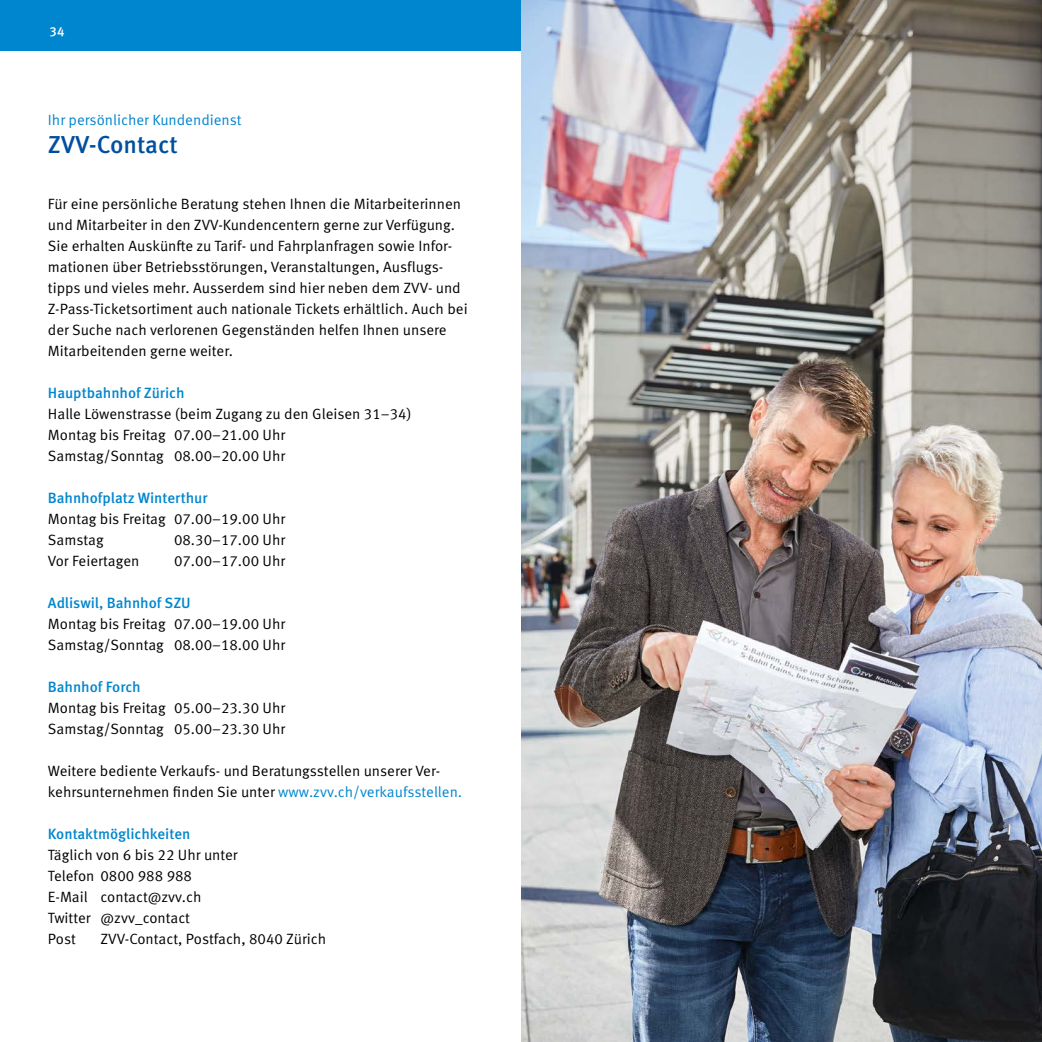
<style>
.page{position:relative;width:1042px;height:1042px;background:#fff}
.page>*{position:absolute;margin:0;border:0;box-sizing:border-box;transform-origin:0 0}
.Titel{font:500 24.5px "Meta OT";color:#004f9f}
.Lauftext{font:14.88px/21px "Meta OT";color:#000}
.Lauftext_medium_farb{font:500 14.88px "Meta OT";color:#0086ce}
.Übertitel{font:14.88px "Meta OT";color:#0086ce}
.t1{font:500 13.12px "Meta OT";color:#fff}
.s1{color:#0086ce}
</style>
<div class="page">
<div style="left:0;top:0;width:521px;height:50px;background:#0086ce"></div>
<img style="left:521px;top:0;width:521px;height:1042px">
<p class="t1" style="left:50px;top:23px;width:16px">34</p>
<p class="Übertitel" style="left:48px;top:111px;width:195px">Ihr persönlicher Kundendienst</p>
<p class="Titel" style="left:48px;top:130px;width:131px">ZVV-Contact</p>
<p class="Lauftext" style="left:48px;top:193px;width:421px">Für eine persönliche Beratung stehen Ihnen die Mitarbeiterinnen und Mitarbeiter in den ZVV-Kundencentern gerne zur Verfügung.<br>Sie erhalten Auskünfte zu Tarif- und Fahrplanfragen sowie Infor&shy;mationen über Betriebsstörungen, Veranstaltungen, Ausflugs&shy;tipps und vieles mehr. Ausserdem sind hier neben dem ZVV- und Z-Pass-Ticketsortiment auch nationale Tickets erhältlich. Auch bei der Suche nach verlorenen Gegenständen helfen Ihnen unsere Mitarbeitenden gerne weiter.</p>
<p class="Lauftext_medium_farb" style="left:48px;top:383px;width:138px">Hauptbahnhof Zürich</p>
<p class="Lauftext" style="left:48px;top:403px;width:365px">Halle Löwenstrasse (beim Zugang zu den Gleisen 31–34)</p>
<p class="Lauftext" style="left:48px;top:424px;width:239px">Montag bis Freitag 07.00–21.00 Uhr</p>
<p class="Lauftext" style="left:48px;top:445px;width:239px">Samstag/Sonntag 08.00–20.00 Uhr</p>
<p class="Lauftext_medium_farb" style="left:48px;top:488px;width:161px">Bahnhofplatz Winterthur</p>
<p class="Lauftext" style="left:48px;top:508px;width:239px">Montag bis Freitag 07.00–19.00 Uhr</p>
<p class="Lauftext" style="left:48px;top:529px;width:57px">Samstag</p>
<p class="Lauftext" style="left:174px;top:529px;width:113px">08.30–17.00 Uhr</p>
<p class="Lauftext" style="left:48px;top:550px;width:93px">Vor Feiertagen</p>
<p class="Lauftext" style="left:174px;top:550px;width:113px">07.00–17.00 Uhr</p>
<p class="Lauftext_medium_farb" style="left:48px;top:593px;width:144px">Adliswil, Bahnhof SZU</p>
<p class="Lauftext" style="left:48px;top:613px;width:239px">Montag bis Freitag 07.00–19.00 Uhr</p>
<p class="Lauftext" style="left:48px;top:634px;width:239px">Samstag/Sonntag 08.00–18.00 Uhr</p>
<p class="Lauftext_medium_farb" style="left:48px;top:677px;width:94px">Bahnhof Forch</p>
<p class="Lauftext" style="left:48px;top:697px;width:239px">Montag bis Freitag 05.00–23.30 Uhr</p>
<p class="Lauftext" style="left:48px;top:718px;width:239px">Samstag/Sonntag 05.00–23.30 Uhr</p>
<p class="Lauftext" style="left:48px;top:760px;width:416px">Weitere bediente Verkaufs- und Beratungsstellen unserer Ver&shy;kehrsunternehmen finden Sie unter <span class="s1">www.zvv.ch/verkaufsstellen.</span></p>
<p class="Lauftext_medium_farb" style="left:48px;top:824px;width:144px">Kontaktmöglichkeiten</p>
<p class="Lauftext" style="left:48px;top:844px;width:191px">Täglich von 6 bis 22 Uhr unter</p>
<p class="Lauftext" style="left:48px;top:865px;width:146px">Telefon 0800 988 988</p>
<p class="Lauftext" style="left:48px;top:886px;width:155px">E-Mail contact@zvv.ch</p>
<p class="Lauftext" style="left:48px;top:907px;width:144px">Twitter @zvv_contact</p>
<p class="Lauftext" style="left:48px;top:928px;width:29px">Post</p>
<p class="Lauftext" style="left:100px;top:928px;width:227px">ZVV-Contact, Postfach, 8040 Zürich</p>
</div>
